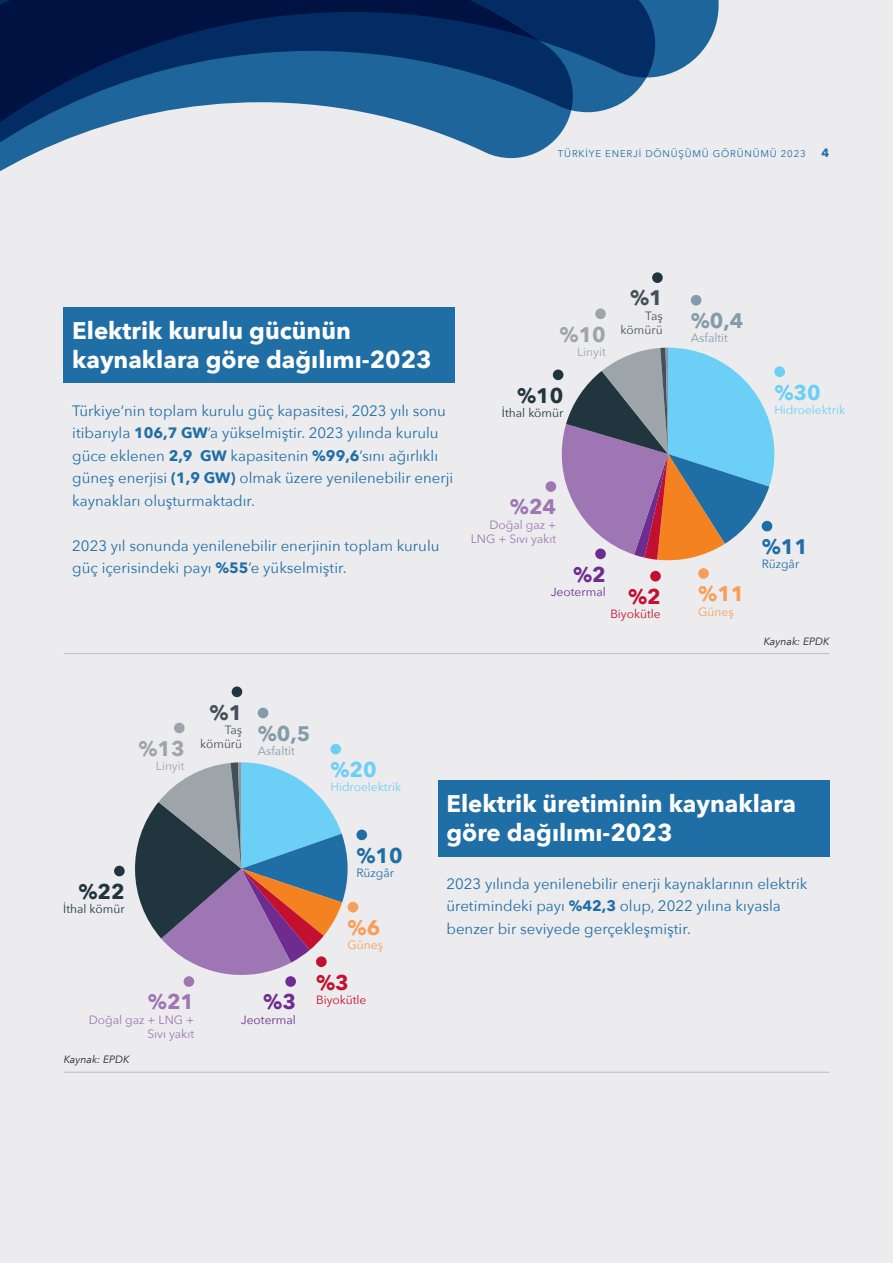
<style>
.page{position:relative;width:893px;height:1263px;background:#ececee}
.page>*{position:absolute;margin:0;border:0;box-sizing:border-box;transform-origin:0 0}
.t1{font:700 24px/28.5px "Avenir Next";color:#fff}
.t2{font:700 21px "Avenir Next";color:#6bcff6}
.t3{font:700 21px "Avenir Next";color:#206ea6}
.t4{font:700 21px "Avenir Next";color:#9e76b3}
.t5{font:700 21px "Avenir Next";color:#21353f}
.t6{font:700 21px "Avenir Next";color:#f89e5b}
.t7{font:700 21px "Avenir Next";color:#839ca9}
.t8{font:700 21px "Avenir Next";color:#425159}
.t9{font:700 21px "Avenir Next";color:#9da5ab}
.t10{font:700 21px "Avenir Next";color:#6e2c91}
.t11{font:700 21px "Avenir Next";color:#c3102e}
.t12{font:15px/22.5px "Avenir Next";color:#206ea6}
.t13{font:12px/14.4px "Avenir Next";color:#9e76b3;text-align:right}
.t14{font:12px "Avenir Next";color:#6bcff6}
.t15{font:12px/14.4px "Avenir Next";color:#425159;text-align:right}
.t16{font:12px "Avenir Next";color:#21353f}
.t17{font:12px/22.4px "Avenir Next";color:#6e2c91;text-align:right}
.t18{font:12px/19.8px "Avenir Next";color:#c3102e}
.t19{font:12px "Avenir Next";color:#839ca9}
.t20{font:12px "Avenir Next";color:#206ea6}
.t21{font:12px "Avenir Next";color:#9da5ab}
.t22{font:12px "Avenir Next";color:#f89e5b}
.t23{font:700 12px "Avenir Next";color:#206ea6}
.t24{font:italic 10.5px "Avenir Next";color:#231f20}
.t25{font:9.75px "Avenir Next";letter-spacing:.08em;color:#206ea6}
.s1{font-weight:700}
.s2{font-weight:700;font-size:21px;color:#9da5ab}
.s3{font-weight:700;font-size:21px;color:#c3102e}
.s4{color:#c3102e}
.s5{font-weight:700;font-size:21px;color:#6e2c91}
.s6{color:#6e2c91}
</style>
<div class="page">
<svg style="left:0;top:0;width:719px;height:582px"></svg>
<div style="left:64px;top:307px;width:391px;height:75px;background:#206ea6"></div>
<svg style="left:550px;top:348px;width:224px;height:214px"></svg>
<div style="left:774px;top:366px;width:11px;height:11px;background:#6bcff6;border-radius:50%"></div>
<div style="left:691px;top:295px;width:10px;height:11px;background:#839ca9;border-radius:50%"></div>
<div style="left:762px;top:521px;width:10px;height:10px;background:#206ea6;border-radius:50%"></div>
<div style="left:698px;top:568px;width:11px;height:11px;background:#f89e5b;border-radius:50%"></div>
<div style="left:546px;top:481px;width:10px;height:11px;background:#9e76b3;border-radius:50%"></div>
<div style="left:553px;top:369px;width:10px;height:11px;background:#21353f;border-radius:50%"></div>
<div style="left:652px;top:272px;width:11px;height:11px;background:#21353f;border-radius:50%"></div>
<div style="left:595px;top:308px;width:11px;height:11px;background:#9da5ab;border-radius:50%"></div>
<div style="left:595px;top:548px;width:11px;height:11px;background:#6e2c91;border-radius:50%"></div>
<div style="left:650px;top:571px;width:11px;height:10px;background:#c3102e;border-radius:50%"></div>
<hr style="left:64px;top:653px;width:765px;height:1px;background:#bcbdc0">
<div style="left:438px;top:780px;width:391px;height:77px;background:#206ea6"></div>
<hr style="left:64px;top:1072px;width:765px;height:1px;background:#bcbdc0">
<div style="left:330px;top:744px;width:11px;height:10px;background:#6bcff6;border-radius:50%"></div>
<svg style="left:135px;top:762px;width:215px;height:224px"></svg>
<div style="left:356px;top:829px;width:11px;height:11px;background:#206ea6;border-radius:50%"></div>
<div style="left:348px;top:902px;width:10px;height:10px;background:#f89e5b;border-radius:50%"></div>
<div style="left:316px;top:956px;width:11px;height:11px;background:#c3102e;border-radius:50%"></div>
<div style="left:285px;top:976px;width:11px;height:11px;background:#6e2c91;border-radius:50%"></div>
<div style="left:184px;top:976px;width:10px;height:11px;background:#9e76b3;border-radius:50%"></div>
<div style="left:114px;top:866px;width:11px;height:10px;background:#21353f;border-radius:50%"></div>
<div style="left:174px;top:723px;width:11px;height:10px;background:#9da5ab;border-radius:50%"></div>
<div style="left:232px;top:686px;width:10px;height:11px;background:#21353f;border-radius:50%"></div>
<div style="left:258px;top:708px;width:10px;height:10px;background:#839ca9;border-radius:50%"></div>
<p class="t25" style="left:558px;top:146px;width:249px">TÜRKIYE ENERJI DÖNÜŞÜMÜ GÖRÜNÜMÜ 2023</p>
<p class="t23" style="left:821px;top:143px;width:9px">4</p>
<h1 class="t1" style="left:72px;top:316px;width:361px">Elektrik kurulu gücünün kaynaklara göre dağılımı-2023</h1>
<p class="t12" style="left:72px;top:398px;width:382px">Türkiye’nin toplam kurulu güç kapasitesi, 2023 yılı sonu itibarıyla <span class="s1">106,7 GW</span>’a yükselmiştir. 2023 yılında kurulu güce eklenen <span class="s1">2,9 GW</span> kapasitenin <span class="s1">%99,6</span>’sını ağırlıklı güneş enerjisi <span class="s1">(1,9 GW)</span> olmak üzere yenilenebilir enerji kaynakları oluşturmaktadır.</p>
<p class="t12" style="left:72px;top:533px;width:369px">2023 yıl sonunda yenilenebilir enerjinin toplam kurulu güç içerisindeki payı <span class="s1">%55</span>’e yükselmiştir.</p>
<h2 class="t8" style="left:630px;top:280px;width:34px">%1</h2>
<p class="t15" style="left:560px;top:308px;width:105px">Taş<br><span class="s2">%10</span> kömürü</p>
<p class="t21" style="left:577px;top:342px;width:30px">Linyit</p>
<h2 class="t5" style="left:517px;top:377px;width:48px">%10</h2>
<p class="t16" style="left:502px;top:403px;width:63px">İthal kömür</p>
<h2 class="t4" style="left:510px;top:489px;width:48px">%24</h2>
<p class="t13" style="left:471px;top:517px;width:87px">Doğal gaz +<br>LNG + Sıvı yakıt</p>
<h2 class="t10" style="left:573px;top:556px;width:34px">%2</h2>
<p class="t17" style="left:551px;top:580px;width:112px">Jeotermal <span class="s3">%2<br></span><span class="s4">Biyokütle</span></p>
<h2 class="t9" style="left:138px;top:730px;width:48px">%13</h2>
<p class="t21" style="left:156px;top:756px;width:30px">Linyit</p>
<h2 class="t8" style="left:210px;top:694px;width:34px">%1</h2>
<p class="t15" style="left:200px;top:722px;width:112px;text-align:left;text-indent:25px">Taş<br>kömürü <sup>%0,5</sup></p>
<p class="t19" style="left:258px;top:741px;width:39px">Asfaltit</p>
<h2 class="t2" style="left:330px;top:751px;width:48px">%20</h2>
<p class="t14" style="left:330px;top:777px;width:72px">Hidroelektrik</p>
<h2 class="t7" style="left:691px;top:302px;width:54px">%0,4</h2>
<p class="t19" style="left:691px;top:328px;width:39px">Asfaltit</p>
<h2 class="t2" style="left:774px;top:374px;width:48px">%30</h2>
<p class="t14" style="left:774px;top:400px;width:72px">Hidroelektrik</p>
<h2 class="t6" style="left:698px;top:576px;width:48px">%11</h2>
<p class="t22" style="left:698px;top:601px;width:37px">Güneş</p>
<h2 class="t3" style="left:762px;top:528px;width:48px">%11</h2>
<p class="t20" style="left:762px;top:554px;width:39px">Rüzgâr</p>
<p class="t24" style="left:764px;top:632px;width:67px">Kaynak: EPDK</p>
<h2 class="t5" style="left:78px;top:873px;width:48px">%22</h2>
<p class="t16" style="left:63px;top:899px;width:63px">İthal kömür</p>
<h2 class="t4" style="left:148px;top:984px;width:48px">%21</h2>
<p class="t13" style="left:89px;top:1012px;width:107px">Doğal gaz + LNG +<br>Sıvı yakıt</p>
<p class="t24" style="left:64px;top:1050px;width:67px">Kaynak: EPDK</p>
<h2 class="t3" style="left:356px;top:837px;width:48px">%10</h2>
<p class="t20" style="left:356px;top:863px;width:39px">Rüzgâr</p>
<h2 class="t6" style="left:348px;top:909px;width:34px">%6</h2>
<p class="t22" style="left:348px;top:935px;width:37px">Güneş</p>
<h2 class="t11" style="left:316px;top:964px;width:34px">%3</h2>
<p class="t18" style="left:241px;top:989px;width:127px;text-indent:22px"><span class="s5">%3</span> Biyokütle<br><span class="s6">Jeotermal</span></p>
<h1 class="t1" style="left:446px;top:789px;width:351px">Elektrik üretiminin kaynaklara göre dağılımı-2023</h1>
<p class="t12" style="left:446px;top:872px;width:363px">2023 yılında yenilenebilir enerji kaynaklarının elektrik üretimindeki payı <span class="s1">%42,3</span> olup, 2022 yılına kıyasla benzer bir seviyede gerçekleşmiştir.</p>
</div>
